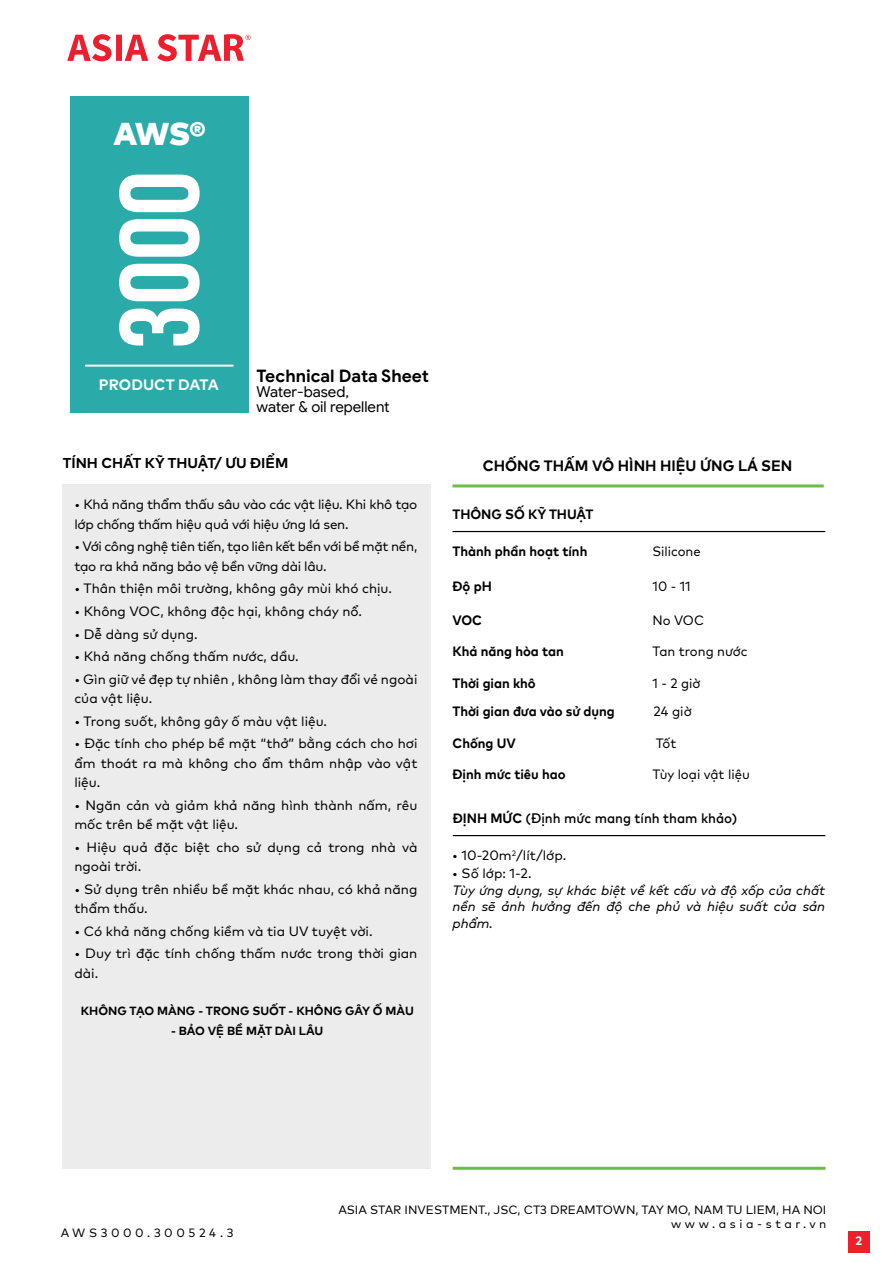
<style>
.page{position:relative;width:893px;height:1263px;background:#fff}
.page>*{position:absolute;margin:0;border:0;box-sizing:border-box;transform-origin:0 0}
.t1{font:112.5px "UTM Bebas";color:#fff}
.t2{font:31.5px "UAS Black";color:#fff}
.t3{font:700 17.25px "Google Sans";color:#000}
.t4{font:15px/15px "Google Sans";letter-spacing:-.005em;color:#000}
.t5{font:15px "UAS Bold";color:#000}
.t6{font:15px "UAS Bold";color:#fff}
.t7{font:14.25px "UAS Bold";color:#000}
.t8{font:13.5px/19.5px "UAS Book";color:#000}
.t9{font:13.5px/19.5px "UAS Book";letter-spacing:-.025em;color:#000}
.t10{font:13.5px "UAS Bold";color:#000}
.t11{font:italic 13.5px/16.5px "UAS Book";color:#000;text-align:justify}
.t12{font:13.5px "UAS Medium";color:#000}
.t13{font:12px/14.4px "UAS Book";color:#000;text-align:right}
.t14{font:12px "UAS Book";letter-spacing:.3em;color:#000}
.t15{font:12px "UAS Bold";color:#fff}
.t16{font:11.85px "UAS Bold";color:#000}
.s1{font-family:"UAS Bold"}
</style>
<div class="page">
<hr style="left:453px;top:1167px;width:373px;height:3px;background:#6cbd45">
<div style="left:848px;top:1231px;width:21px;height:21px;background:#ee202e"></div>
<svg style="left:67px;top:34px;width:184px;height:27px"></svg>
<div style="left:70px;top:96px;width:179px;height:316px;background:#2aaba9"></div>
<hr style="left:85px;top:365px;width:149px;height:2px;background:#fff">
<hr style="left:452px;top:484px;width:372px;height:3px;background:#6cbd45">
<div style="left:62px;top:484px;width:368px;height:684px;background:#ececec"></div>
<hr style="left:453px;top:835px;width:372px;height:1px;background:#000">
<hr style="left:452px;top:531px;width:373px;height:1px;background:#000">
<h2 class="t2" style="left:114px;top:109px;width:93px">AWS®</h2>
<h1 class="t1" style="left:78px;top:349px;width:180px;rotate:-90deg">3000</h1>
<p class="t3" style="left:256px;top:365px;width:174px">Technical Data Sheet</p>
<p class="t4" style="left:256px;top:384px;width:135px">Water-based, water &amp; oil repellent</p>
<p class="t7" style="left:63px;top:452px;width:227px">TÍNH CHẤT KỸ THUẬT/ ƯU ĐIỂM</p>
<p class="t5" style="left:483px;top:455px;width:311px">CHỐNG THẤM VÔ HÌNH HIỆU ỨNG LÁ SEN</p>
<p class="t9" style="left:74px;top:494px;width:345px">• Khả năng thẩm thấu sâu vào các vật liệu. Khi khô tạo lớp chống thấm hiệu quả với hiệu ứng lá sen.</p>
<p class="t9" style="left:74px;top:536px;width:344px">• Với công nghệ tiên tiến, tạo liên kết bền với bề mặt nền, tạo ra khả năng bảo vệ bền vững dài lâu.</p>
<p class="t8" style="left:74px;top:578px;width:319px">• Thân thiện môi trường, không gây mùi khó chịu.</p>
<p class="t8" style="left:74px;top:600px;width:289px">• Không VOC, không độc hại, không cháy nổ.</p>
<p class="t8" style="left:74px;top:623px;width:125px">• Dễ dàng sử dụng.</p>
<p class="t8" style="left:74px;top:645px;width:226px">• Khả năng chống thấm nước, dầu.</p>
<p class="t8" style="left:74px;top:668px;width:344px">• Gìn giữ vẻ đẹp tự nhiên , không làm thay đổi vẻ ngoài của vật liệu.</p>
<p class="t8" style="left:74px;top:710px;width:254px">• Trong suốt, không gây ố màu vật liệu.</p>
<p class="t8" style="left:74px;top:732px;width:345px;text-align:justify">• Đặc tính cho phép bề mặt “thở” bằng cách cho hơi ẩm thoát ra mà không cho ẩm thâm nhập vào vật liệu.</p>
<p class="t8" style="left:74px;top:794px;width:345px">• Ngăn cản và giảm khả năng hình thành nấm, rêu mốc trên bề mặt vật liệu.</p>
<p class="t8" style="left:74px;top:836px;width:345px">• Hiệu quả đặc biệt cho sử dụng cả trong nhà và ngoài trời.</p>
<p class="t8" style="left:74px;top:878px;width:345px">• Sử dụng trên nhiều bề mặt khác nhau, có khả năng thẩm thấu.</p>
<p class="t8" style="left:74px;top:920px;width:300px">• Có khả năng chống kiềm và tia UV tuyệt vời.</p>
<p class="t8" style="left:74px;top:942px;width:344px">• Duy trì đặc tính chống thấm nước trong thời gian dài.</p>
<p class="t6" style="left:99px;top:373px;width:121px">PRODUCT DATA</p>
<p class="t10" style="left:452px;top:503px;width:142px">THÔNG SỐ KỸ THUẬT</p>
<p class="t10" style="left:452px;top:541px;width:136px">Thành phần hoạt tính</p>
<p class="t8" style="left:652px;top:541px;width:50px">Silicone</p>
<p class="t10" style="left:452px;top:576px;width:41px">Độ pH</p>
<p class="t8" style="left:652px;top:575px;width:40px">10 - 11</p>
<p class="t10" style="left:452px;top:610px;width:31px">VOC</p>
<p class="t8" style="left:652px;top:609px;width:53px">No VOC</p>
<p class="t10" style="left:452px;top:641px;width:113px">Khả năng hòa tan</p>
<p class="t8" style="left:652px;top:641px;width:96px">Tan trong nước</p>
<p class="t10" style="left:452px;top:673px;width:85px">Thời gian khô</p>
<p class="t8" style="left:652px;top:672px;width:49px">1 - 2 giờ</p>
<p class="t10" style="left:452px;top:701px;width:164px">Thời gian đưa vào sử dụng</p>
<p class="t10" style="left:452px;top:733px;width:65px">Chống UV</p>
<p class="t8" style="left:656px;top:732px;width:22px">Tốt</p>
<p class="t10" style="left:452px;top:764px;width:115px">Định mức tiêu hao</p>
<p class="t8" style="left:653px;top:763px;width:99px">Tùy loại vật liệu</p>
<p class="t8" style="left:653px;top:700px;width:40px">24 giờ</p>
<p class="t12" style="left:453px;top:808px;width:286px"><span class="s1">ĐỊNH MỨC</span> (Định mức mang tính tham khảo)</p>
<p class="t8" style="left:452px;top:844px;width:116px">• 10-20m<sup>2</sup>/lít/lớp.</p>
<p class="t8" style="left:452px;top:862px;width:81px">• Số lớp: 1-2.</p>
<p class="t11" style="left:453px;top:881px;width:374px">Tùy ứng dụng, sự khác biệt về kết cấu và độ xốp của chất nền sẽ ảnh hưởng đến độ che phủ và hiệu suất của sản phẩm.</p>
<p class="t16" style="left:81px;top:1002px;width:334px">KHÔNG TẠO MÀNG - TRONG SUỐT - KHÔNG GÂY Ố MÀU</p>
<p class="t16" style="left:171px;top:1021px;width:154px">- BẢO VỆ BỀ MẶT DÀI LÂU</p>
<p class="t14" style="left:61px;top:1223px;width:174px">AWS3000.300524.3</p>
<p class="t13" style="left:338px;top:1201px;width:490px">ASIA STAR INVESTMENT., JSC, CT3 DREAMTOWN, TAY MO, NAM TU LIEM, HA NOI www.asia-star.vn</p>
<p class="t15" style="left:855px;top:1232px;width:8px">2</p>
</div>
